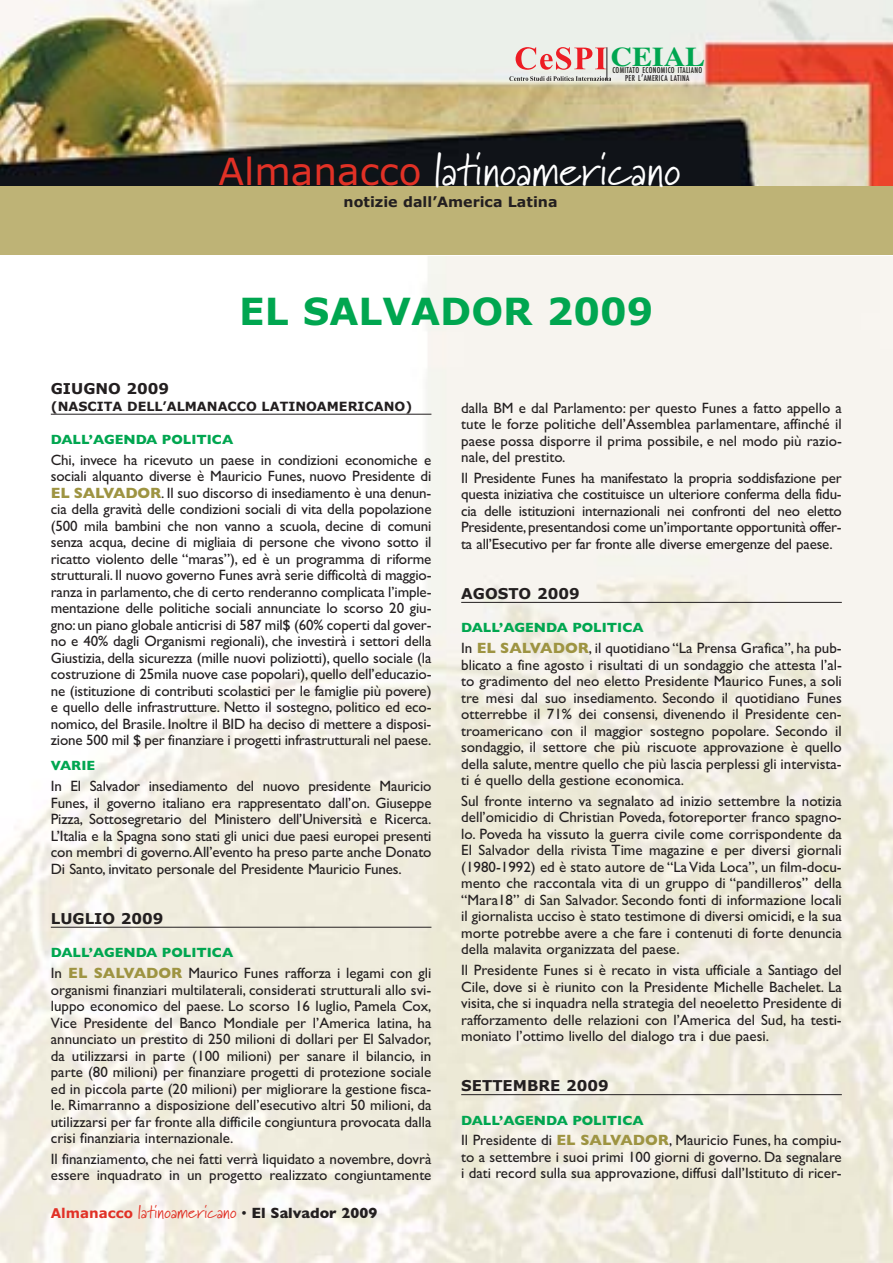
<style>
.page{position:relative;width:893px;height:1263px;background:#fff}
.page>*{position:absolute;margin:0;border:0;box-sizing:border-box;transform-origin:0 0}
.t1{font:45px "Marydale";letter-spacing:.01em;color:#fff}
.t2{font:700 37.5px "Verdana";color:#00a650}
.t3{font:700 27.15px "Times";color:#00a650;scale:1.1 1}
.t4{font:18px "Marydale";letter-spacing:.01em;color:#e13126}
.t5{font:15px/16.5px "Gill Sans";color:#231f20;text-align:justify}
.t6{font:700 15px "Verdana";color:#231f20}
.t7{font:700 14.25px "Verdana";color:#231f20}
.t8{font:700 13.5px "Gill Sans";color:#00a650}
.t9{font:700 12.75px "Verdana";color:#231f20}
.t10{font:500 condensed 7.8px/7.5px "Futura";letter-spacing:.04em;color:#231f20;text-align:center}
.s1{font-size:10.5px}
.s2{font-family:"Verdana";font-size:37.5px;color:#e13126}
.s3{font-weight:700;color:#9e9442}
.s4{font-family:"Verdana";font-weight:700;font-size:13.5px}
.s5{font-family:"Gill Sans";font-size:15px;color:#231f20}
.s6{font-family:"Gill Sans";font-weight:700;font-size:15px;color:#231f20}
</style>
<div class="page">
<img style="left:0;top:0;width:893px;height:187px">
<div style="left:0;top:187px;width:893px;height:68px;background:#beb376"></div>
<hr style="left:51px;top:414px;width:380px;height:1px;background:#231f20">
<hr style="left:51px;top:927px;width:380px;height:1px;background:#231f20">
<hr style="left:461px;top:602px;width:381px;height:1px;background:#231f20">
<hr style="left:461px;top:1094px;width:381px;height:1px;background:#231f20">
<svg style="left:516px;top:47px;width:90px;height:23px"></svg>
<svg style="left:509px;top:76px;width:102px;height:5px"></svg>
<hr style="left:606px;top:47px;width:1px;height:33px;background:#231f20">
<h3 class="t3" style="left:611px;top:47px;width:87px">CEIAL</h3>
<p class="t10" style="left:612px;top:67px;width:91px">COMITATO ECONOMICO ITALIANO<br>PER L<span class="s1">’</span>AMERICA LATINA</p>
<h1 class="t1" style="left:218px;top:144px;width:464px"><span class="s2">Almanacco</span> latinoamericano</h1>
<p class="t7" style="left:344px;top:196px;width:215px">notizie dall’America Latina</p>
<h2 class="t2" style="left:239px;top:296px;width:416px">EL SALVADOR 2009</h2>
<p class="t6" style="left:51px;top:383px;width:120px">GIUGNO 2009</p>
<p class="t9" style="left:51px;top:401px;width:363px">(NASCITA DELL’ALMANACCO LATINOAMERICANO)</p>
<p class="t8" style="left:51px;top:435px;width:184px">DALL’AGENDA POLITICA</p>
<p class="t5" style="left:51px;top:453px;width:382px">Chi, invece ha ricevuto un paese in condizioni economiche e sociali alquanto diverse è Mauricio Funes, nuovo Presidente di <span class="s3">EL SALVADOR</span>. Il suo discorso di insediamento è una denun&shy;cia della gravità delle condizioni sociali di vita della popolazione (500 mila bambini che non vanno a scuola, decine di comuni senza acqua, decine di migliaia di persone che vivono sotto il ricatto violento delle “maras”), ed è un programma di riforme strutturali. Il nuovo governo Funes avrà serie difficoltà di maggio&shy;ranza in parlamento,che di certo renderanno complicata l’imple&shy;mentazione delle politiche sociali annunciate lo scorso 20 giu&shy;gno:un piano globale anticrisi di 587 mil$ (60% coperti dal gover&shy;no e 40% dagli Organismi regionali), che investirà i settori della Giustizia, della sicurezza (mille nuovi poliziotti), quello sociale (la costruzione di 25mila nuove case popolari), quello dell’educazio&shy;ne (istituzione di contributi scolastici per le famiglie più povere) e quello delle infrastrutture. Netto il sostegno, politico ed eco&shy;nomico, del Brasile. Inoltre il BID ha deciso di mettere a disposi&shy;zione 500 mil $ per finanziare i progetti infrastrutturali nel paese.</p>
<p class="t8" style="left:51px;top:761px;width:46px">VARIE</p>
<p class="t5" style="left:51px;top:780px;width:382px">In El Salvador insediamento del nuovo presidente Mauricio Funes, il governo italiano era rappresentato dall’on. Giuseppe Pizza, Sottosegretario del Ministero dell’Università e Ricerca.<br>L’Italia e la Spagna sono stati gli unici due paesi europei presenti con membri di governo.All’evento ha preso parte anche Donato Di Santo, invitato personale del Presidente Mauricio Funes.</p>
<p class="t6" style="left:51px;top:912px;width:114px">LUGLIO 2009</p>
<p class="t8" style="left:51px;top:948px;width:184px">DALL’AGENDA POLITICA</p>
<p class="t5" style="left:51px;top:966px;width:382px">In <span class="s3">EL SALVADOR</span> Maurico Funes rafforza i legami con gli organismi finanziari multilaterali, considerati strutturali allo svi&shy;luppo economico del paese. Lo scorso 16 luglio, Pamela Cox, Vice Presidente del Banco Mondiale per l’America latina, ha annunciato un prestito di 250 milioni di dollari per El Salvador, da utilizzarsi in parte (100 milioni) per sanare il bilancio, in parte (80 milioni) per finanziare progetti di protezione sociale ed in piccola parte (20 milioni) per migliorare la gestione fisca&shy;le. Rimarranno a disposizione dell’esecutivo altri 50 milioni, da utilizzarsi per far fronte alla difficile congiuntura provocata dalla crisi finanziaria internazionale.</p>
<p class="t5" style="left:51px;top:1152px;width:382px">Il finanziamento, che nei fatti verrà liquidato a novembre, dovrà essere inquadrato in un progetto realizzato congiuntamente</p>
<p class="t4" style="left:51px;top:1201px;width:328px"><span class="s4">Almanacco</span> latinoamericano <span class="s5">•</span> <span class="s6">El Salvador 2009</span></p>
<p class="t5" style="left:461px;top:401px;width:382px">dalla BM e dal Parlamento: per questo Funes a fatto appello a tute le forze politiche dell’Assemblea parlamentare, affinché il paese possa disporre il prima possibile, e nel modo più razio&shy;nale, del prestito.</p>
<p class="t5" style="left:461px;top:471px;width:382px">Il Presidente Funes ha manifestato la propria soddisfazione per questa iniziativa che costituisce un ulteriore conferma della fidu&shy;cia delle istituzioni internazionali nei confronti del neo eletto Presidente,presentandosi come un’importante opportunità offer&shy;ta all’Esecutivo per far fronte alle diverse emergenze del paese.</p>
<p class="t6" style="left:461px;top:588px;width:120px">AGOSTO 2009</p>
<p class="t8" style="left:461px;top:623px;width:184px">DALL’AGENDA POLITICA</p>
<p class="t5" style="left:461px;top:642px;width:382px">In <span class="s3">EL SALVADOR</span>, il quotidiano “La Prensa Grafica”, ha pub&shy;blicato a fine agosto i risultati di un sondaggio che attesta l’al&shy;to gradimento del neo eletto Presidente Maurico Funes, a soli tre mesi dal suo insediamento. Secondo il quotidiano Funes otterrebbe il 71% dei consensi, divenendo il Presidente cen&shy;troamericano con il maggior sostegno popolare. Secondo il sondaggio, il settore che più riscuote approvazione è quello della salute, mentre quello che più lascia perplessi gli intervista&shy;ti é quello della gestione economica.</p>
<p class="t5" style="left:461px;top:794px;width:382px">Sul fronte interno va segnalato ad inizio settembre la notizia dell’omicidio di Christian Poveda, fotoreporter franco spagno&shy;lo. Poveda ha vissuto la guerra civile come corrispondente da El Salvador della rivista Time magazine e per diversi giornali (1980-1992) ed è stato autore de “La Vida Loca”, un film-docu&shy;mento che raccontala vita di un gruppo di “pandilleros” della “Mara18” di San Salvador. Secondo fonti di informazione locali il giornalista ucciso è stato testimone di diversi omicidi, e la sua morte potrebbe avere a che fare i contenuti di forte denuncia della malavita organizzata del paese.</p>
<p class="t5" style="left:461px;top:964px;width:382px">Il Presidente Funes si è recato in vista ufficiale a Santiago del Cile, dove si è riunito con la Presidente Michelle Bachelet. La visita, che si inquadra nella strategia del neoeletto Presidente di rafforzamento delle relazioni con l’America del Sud, ha testi&shy;moniato l’ottimo livello del dialogo tra i due paesi.</p>
<p class="t6" style="left:461px;top:1080px;width:149px">SETTEMBRE 2009</p>
<p class="t8" style="left:461px;top:1115px;width:184px">DALL’AGENDA POLITICA</p>
<p class="t5" style="left:461px;top:1134px;width:382px">Il Presidente di <span class="s3">EL SALVADOR</span>, Mauricio Funes, ha compiu&shy;to a settembre i suoi primi 100 giorni di governo. Da segnalare i dati record sulla sua approvazione, diffusi dall’Istituto di ricer-</p>
</div>
